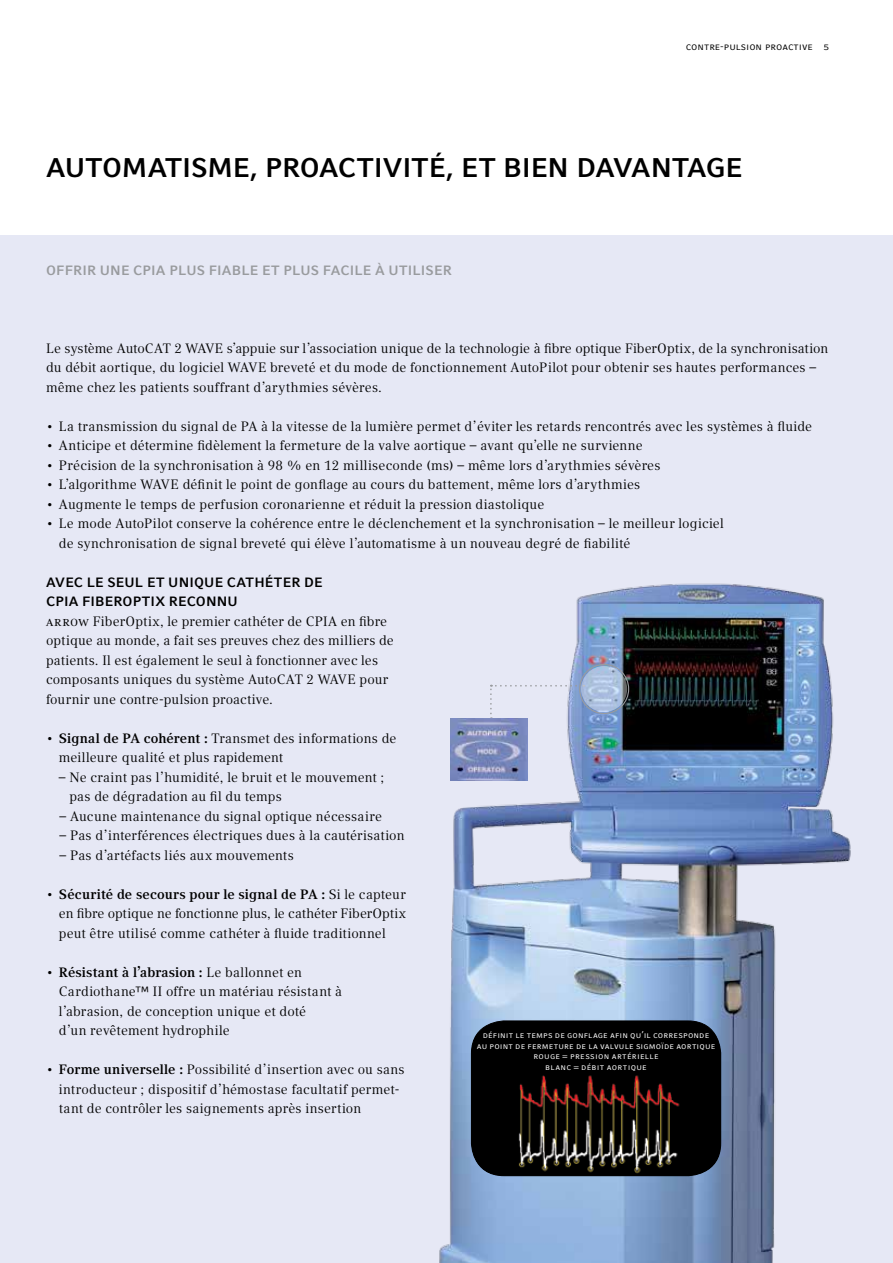
<style>
.page{position:relative;width:893px;height:1263px;background:#fff}
.page>*{position:absolute;margin:0;border:0;box-sizing:border-box;transform-origin:0 0}
.t1{font:700 27px "Compatil Fact LT Pro";color:#000}
.t2{font:13.5px/19.5px "Compatil Text LT Pro";letter-spacing:.005em;color:#000}
.t3{font:700 13.5px "Compatil Fact LT Pro";letter-spacing:.015em;color:#000}
.t4{font:700 13.5px "Compatil Fact LT Pro";letter-spacing:.005em;color:#999b9e}
.t5{font:10.5px "Compatil Fact LT Pro";color:#000}
.t6{font:9px/10.8px "Compatil Fact LT Pro";letter-spacing:.025em;color:#fff;text-align:center}
.s1{font-weight:700}
</style>
<div class="page">
<div style="left:0;top:236px;width:893px;height:1027px;background:#e6e8f5"></div>
<img style="left:439px;top:583px;width:412px;height:680px">
<svg style="left:581px;top:666px;width:46px;height:46px;background:#aabeda"></svg>
<div style="left:579px;top:664px;width:50px;height:50px;border:1px solid #999b9e;border-radius:50%"></div>
<svg style="left:490px;top:685px;width:94px;height:34px"></svg>
<img style="left:451px;top:719px;width:76px;height:61px">
<div style="left:471px;top:1021px;width:250px;height:155px;background:#000;border-radius:33px"></div>
<img style="left:471px;top:1034px;width:250px;height:142px">
<div style="left:471px;top:1020px;width:250px;height:156px;border:1px solid #000;border-radius:33px"></div>
<p class="t5" style="left:686px;top:41px;width:145px">Contre-Pulsion Proactive 5</p>
<h1 class="t1" style="left:46px;top:152px;width:238px">AUTOMATISME, PROA</h1>
<h1 class="t1" style="left:338px;top:152px;width:406px">CTIVITÉ, ET BIEN DAVANTAGE</h1>
<p class="t4" style="left:46px;top:262px;width:406px">OFFRIR UNE CPIA PLUS FIABLE ET PLUS FACILE À UTILISER</p>
<p class="t2" style="left:46px;top:338px;width:783px">Le système AutoCAT 2 WAVE s’appuie sur l’association unique de la technologie à fibre optique FiberOptix, de la synchronisation du débit aortique, du logiciel WAVE breveté et du mode de fonctionnement AutoPilot pour obtenir ses hautes performances – même chez les patients souffrant d’arythmies sévères.</p>
<p class="t2" style="left:46px;top:416px;width:768px">• La transmission du signal de PA à la vitesse de la lumière permet d’éviter les retards rencontrés avec les systèmes à fluide</p>
<p class="t2" style="left:46px;top:436px;width:598px">• Anticipe et détermine fidèlement la fermeture de la valve aortique – avant qu’elle ne survienne</p>
<p class="t2" style="left:46px;top:455px;width:616px">• Précision de la synchronisation à 98 % en 12 milliseconde (ms) – même lors d’arythmies sévères</p>
<p class="t2" style="left:46px;top:475px;width:596px">• L’algorithme WAVE définit le point de gonflage au cours du battement, même lors d’arythmies</p>
<p class="t2" style="left:46px;top:494px;width:500px">• Augmente le temps de perfusion coronarienne et réduit la pression diastolique</p>
<p class="t2" style="left:59px;top:514px;width:666px;text-indent:-13px">• Le mode AutoPilot conserve la cohérence entre le déclenchement et la synchronisation – le meilleur logiciel de synchronisation de signal breveté qui élève l’automatisme à un nouveau degré de fiabilité</p>
<p class="t3" style="left:46px;top:574px;width:20px">AVEC</p>
<p class="t3" style="left:87px;top:574px;width:31px">LE SEUL</p>
<p class="t3" style="left:147px;top:574px;width:30px">ET UNI</p>
<p class="t3" style="left:194px;top:574px;width:120px">QUE CATHÉTER DE</p>
<p class="t3" style="left:46px;top:593px;width:45px">CPIA FIBE</p>
<p class="t3" style="left:113px;top:593px;width:104px">ROPTIX RECONNU</p>
<p class="t2" style="left:46px;top:611px;width:349px">Arrow FiberOptix, le premier cathéter de CPIA en fibre optique au monde, a fait ses preuves chez des milliers de patients. Il est également le seul à fonctionner avec les composants uniques du système AutoCAT 2 WAVE pour fournir une contre-pulsion proactive.</p>
<p class="t2" style="left:59px;top:728px;width:339px;text-indent:-13px"><span class="s1">• Signal de PA cohérent :</span> Transmet des informations de meilleure qualité et plus rapidement</p>
<p class="t2" style="left:69px;top:767px;width:316px;text-indent:-11px">– Ne craint pas l’humidité, le bruit et le mouvement ; pas de dégradation au fil du temps</p>
<p class="t2" style="left:60px;top:806px;width:324px">– Aucune maintenance du signal optique nécessaire</p>
<p class="t2" style="left:60px;top:826px;width:346px">– Pas d’interférences électriques dues à la cautérisation</p>
<p class="t2" style="left:60px;top:845px;width:236px">– Pas d’artéfacts liés aux mouvements</p>
<p class="t2" style="left:59px;top:884px;width:349px;text-align:justify;text-indent:-13px"><span class="s1">• Sécurité de secours pour le signal de PA :</span> Si le capteur en fibre optique ne fonctionne plus, le cathéter FiberOptix peut être utilisé comme cathéter à fluide traditionnel</p>
<p class="t2" style="left:59px;top:962px;width:285px;text-indent:-13px"><span class="s1">• Résistant à l’abrasion :</span> Le ballonnet en Cardiothane™ II offre un matériau résistant à l’abrasion, de conception unique et doté<br>d’un revêtement hydrophile</p>
<p class="t2" style="left:59px;top:1060px;width:347px;text-indent:-13px">• <span class="s1">Forme universelle :</span> Possibilité d’insertion avec ou sans introducteur ; dispositif d’hémostase facultatif permet&shy;tant de contrôler les saignements après insertion</p>
<p class="t6" style="left:477px;top:1029px;width:240px">Définit le temps de gonflage afin qu’il corresponde au point de ferm eture de la valvule sigmoïde aortique Rouge = pression artérielle<br>Blanc = débit aortique</p>
</div>
